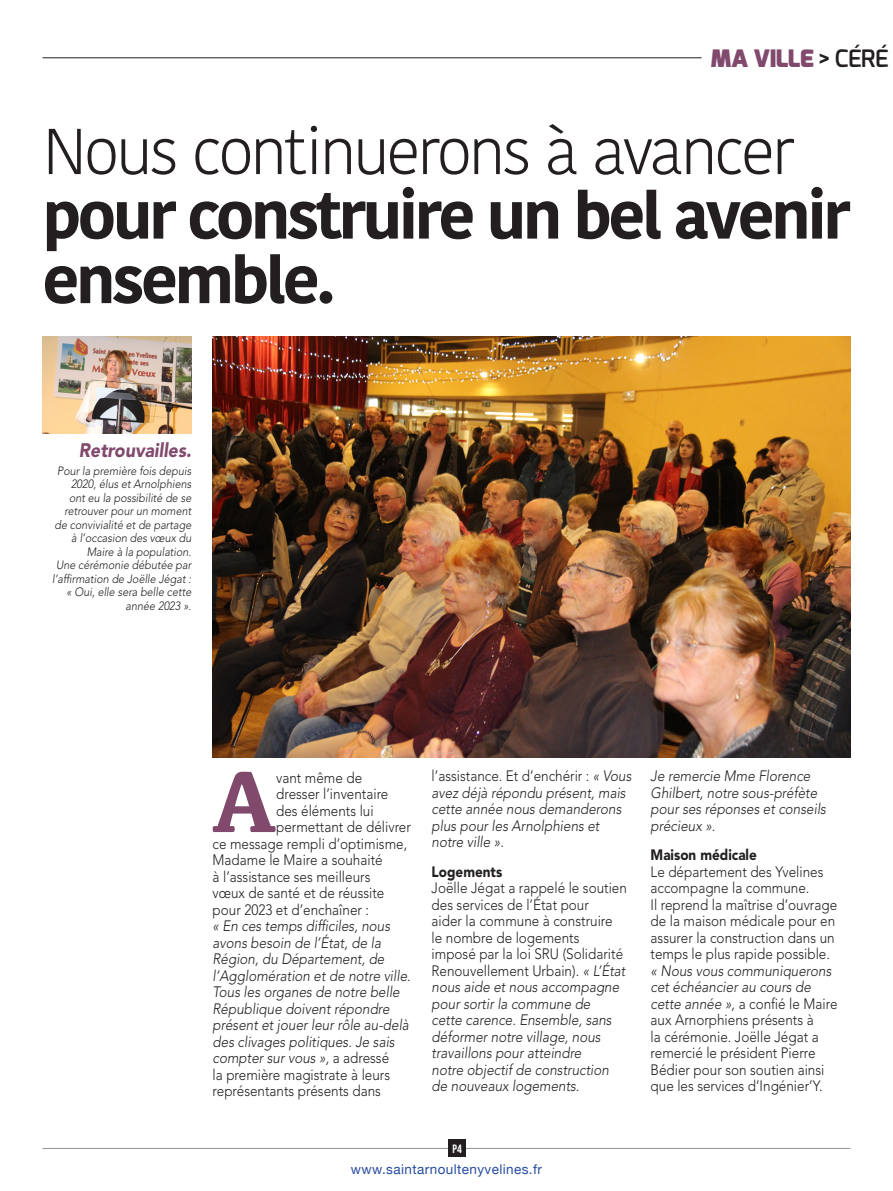
<style>
.page{position:relative;width:893px;height:1191px;background:#fff}
.page>*{position:absolute;margin:0;border:0;box-sizing:border-box;transform-origin:0 0}
.t1{font:700 89.25px "Kefa";color:#814a6d}
.t2{font:700 64.5px/64.5px "Kohinoor Bangla";letter-spacing:-.05em;color:#231f20}
.t3{font:900 24px "Exo";letter-spacing:-.02em;color:#814a6d}
.t4{font:italic 900 19.5px "Avenir LT Std";color:#814a6d;scale:.9 1}
.t5{font:italic 300 15px/16.5px "Avenir LT Std";color:#231f20;scale:.9 1}
.t6{font:300 15px/16.5px "Avenir LT Std";color:#231f20;scale:.9 1}
.t7{font:900 15px "Avenir LT Std";color:#231f20;scale:.9 1}
.t8{font:13.5px "Helvetica Neue";letter-spacing:.03em;color:#274ca0}
.t9{font:italic 300 12px/13.5px "Avenir LT Std";color:#231f20;text-align:right;scale:.9 1}
.t10{font:12px "Bebas Neue";color:#fff}
.s1{font-weight:600;color:#231f20}
.s2{font-weight:300}
.s3{font-style:normal}
.s4{font-style:italic}
</style>
<div class="page">
<hr style="left:43px;top:1148px;width:807px;height:1px;background:#939598">
<div style="left:449px;top:1140px;width:17px;height:17px;background:#231f20"></div>
<hr style="left:43px;top:57px;width:659px;height:1px;background:#231f20">
<img style="left:43px;top:336px;width:148px;height:98px">
<img style="left:213px;top:336px;width:637px;height:421px">
<p class="t3" style="left:710px;top:43px;width:180px">MA VILLE <span class="s1">&gt; CÉRÉ</span></p>
<p class="t2" style="left:43px;top:116px;width:809px"><span class="s2">Nous continuerons à avancer </span>pour construire un bel avenir ensemble.</p>
<p class="t4" style="left:79px;top:438px;width:126px">Retrouvailles.</p>
<p class="t9" style="left:52px;top:464px;width:156px">Pour la première fois depuis<br>2020, élus et Arnolphiens ont eu la possibilité de se retrouver pour un moment de convivialité et de partage à l’occasion des vœux du<br>Maire à la population.<br>Une cérémonie débutée par l’affirmation de Joëlle Jégat : « Oui, elle sera belle cette année 2023 ».</p>
<p class="t1" style="left:212px;top:742px;width:66px">A</p>
<p class="t6" style="left:276px;top:769px;width:97px">vant même de</p>
<p class="t6" style="left:276px;top:785px;width:126px">dresser l’inventaire</p>
<p class="t6" style="left:276px;top:802px;width:110px">des éléments lui</p>
<p class="t6" style="left:276px;top:818px;width:151px">permettant de délivrer</p>
<p class="t6" style="left:213px;top:835px;width:218px">ce message rempli d’optimisme,</p>
<p class="t6" style="left:213px;top:851px;width:190px">Madame le Maire a souhaité</p>
<p class="t6" style="left:213px;top:868px;width:177px">à l’assistance ses meilleurs</p>
<p class="t6" style="left:213px;top:884px;width:192px">vœux de santé et de réussite</p>
<p class="t6" style="left:213px;top:901px;width:175px">pour 2023 et d’enchaîner :</p>
<p class="t5" style="left:213px;top:918px;width:199px">« En ces temps difficiles, nous</p>
<p class="t5" style="left:213px;top:934px;width:189px">avons besoin de l’État, de la</p>
<p class="t5" style="left:213px;top:951px;width:192px">Région, du Département, de</p>
<p class="t5" style="left:213px;top:967px;width:222px">l’Agglomération et de notre ville.</p>
<p class="t5" style="left:213px;top:984px;width:209px">Tous les organes de notre belle</p>
<p class="t5" style="left:213px;top:1000px;width:198px">République doivent répondre</p>
<p class="t5" style="left:213px;top:1017px;width:220px">présent et jouer leur rôle au-delà</p>
<p class="t5" style="left:213px;top:1033px;width:204px">des clivages politiques. Je sais</p>
<p class="t5" style="left:213px;top:1050px;width:198px">compter sur vous », <span class="s3">a adressé</span></p>
<p class="t6" style="left:213px;top:1066px;width:199px">la première magistrate à leurs</p>
<p class="t6" style="left:213px;top:1082px;width:189px">représentants présents dans</p>
<p class="t5" style="left:432px;top:768px;width:224px"><span class="s3">l’assistance. Et d’enchérir :</span> « Vous avez déjà répondu présent, mais cette année nous demanderons plus pour les Arnolphiens et notre ville ».</p>
<p class="t7" style="left:432px;top:862px;width:80px">Logements</p>
<p class="t5" style="left:432px;top:880px;width:219px"><span class="s3">Joëlle Jégat a rappelé le soutien des services de l’État pour<br>aider la commune à construire le nombre de logements imposé par la loi SRU (Solidarité<br>Renouvellement Urbain).</span> « L’État nous aide et nous accompagne pour sortir la commune de<br>cette carence. Ensemble, sans déformer notre village, nous travaillons pour atteindre<br>notre objectif de construction de nouveaux logements.</p>
<p class="t10" style="left:452px;top:1142px;width:11px">P4</p>
<p class="t8" style="left:351px;top:1159px;width:193px">www.saintarnoultenyvelines.fr</p>
<p class="t5" style="left:651px;top:768px;width:196px">Je remercie Mme Florence<br>Ghilbert, notre sous-préfète pour ses réponses et conseils précieux ».</p>
<p class="t7" style="left:651px;top:845px;width:120px">Maison médicale</p>
<p class="t6" style="left:651px;top:863px;width:209px">Le département des Yvelines accompagne la commune.<br>Il reprend la maîtrise d’ouvrage de la maison médicale pour en assurer la construction dans un temps le plus rapide possible. <span class="s4">« Nous vous communiquerons cet échéancier au cours de cette année »,</span> a confié le Maire aux Arnorphiens présents à<br>la cérémonie. Joëlle Jégat a remercié le président Pierre<br>Bédier pour son soutien ainsi que les services d’Ingénier’Y.</p>
</div>
